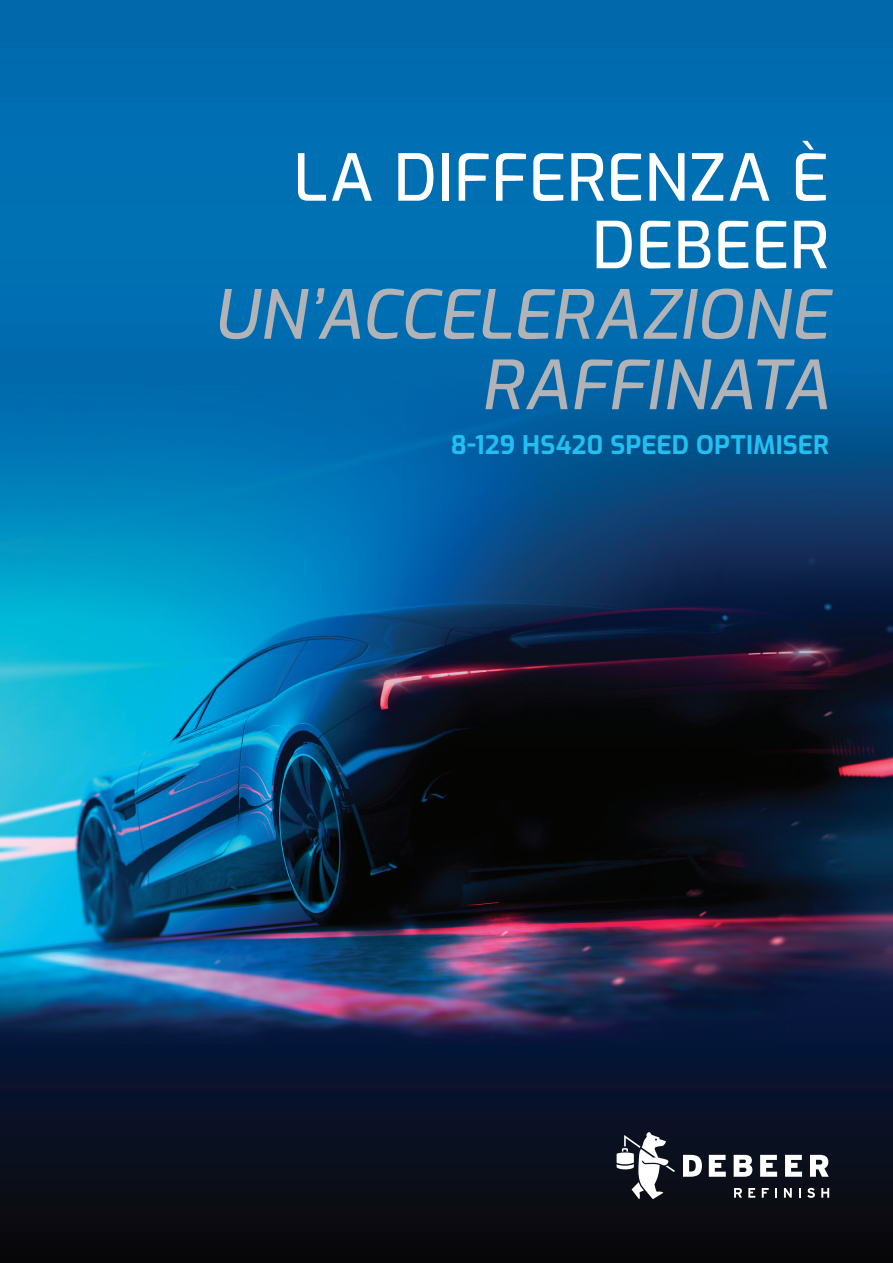
<style>
.page{position:relative;width:893px;height:1263px;background:#fff}
.page>*{position:absolute;margin:0;border:0;box-sizing:border-box;transform-origin:0 0}
.t1{font:italic 500 67.5px/70.5px "Exo";color:#b2b3b7;text-align:right}
.t2{font:500 64.5px/67.5px "Exo";letter-spacing:.005em;color:#fff;text-align:right}
.t3{font:700 25.5px "Exo";letter-spacing:.005em;color:#23bff0}
</style>
<div class="page">
<img style="left:0;top:0;width:893px;height:1263px">
<svg style="left:683px;top:1155px;width:19px;height:22px"></svg>
<svg style="left:709px;top:1155px;width:17px;height:22px"></svg>
<svg style="left:734px;top:1188px;width:8px;height:10px"></svg>
<svg style="left:748px;top:1188px;width:7px;height:10px"></svg>
<svg style="left:762px;top:1188px;width:7px;height:10px"></svg>
<svg style="left:775px;top:1188px;width:2px;height:10px"></svg>
<svg style="left:784px;top:1188px;width:8px;height:10px"></svg>
<svg style="left:799px;top:1188px;width:2px;height:10px"></svg>
<svg style="left:807px;top:1188px;width:8px;height:10px"></svg>
<svg style="left:821px;top:1188px;width:8px;height:10px"></svg>
<svg style="left:734px;top:1155px;width:18px;height:22px"></svg>
<svg style="left:760px;top:1155px;width:17px;height:22px"></svg>
<svg style="left:785px;top:1155px;width:17px;height:22px"></svg>
<svg style="left:810px;top:1155px;width:19px;height:22px"></svg>
<svg style="left:617px;top:1132px;width:58px;height:67px"></svg>
<p class="t2" style="left:293px;top:140px;width:537px">LA DIFFERENZA È<br>DEBEER</p>
<p class="t1" style="left:213px;top:275px;width:618px">UN’ACCELERAZIONE<br>RAFFINATA</p>
<p class="t3" style="left:451px;top:426px;width:380px">8-129 HS420 SPEED OPTIMISER</p>
</div>
